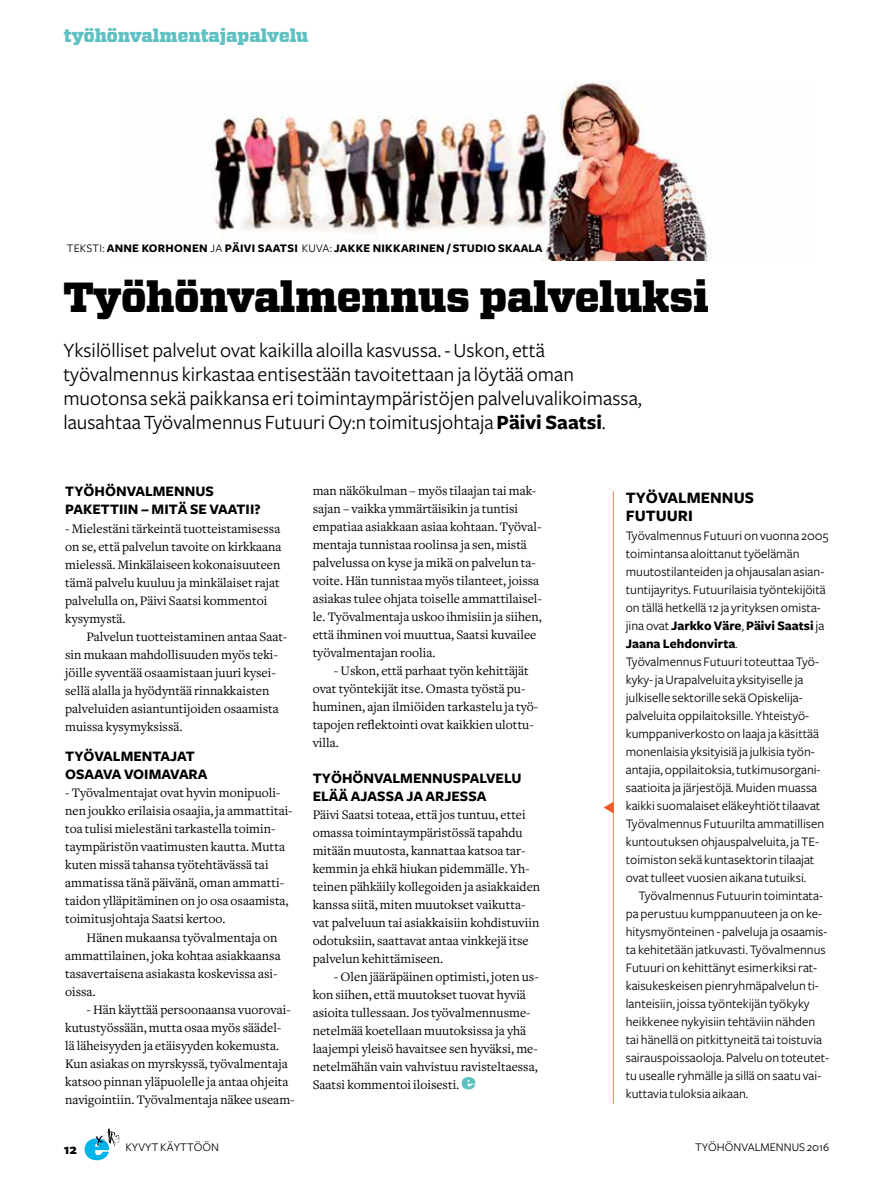
<style>
.page{position:relative;width:893px;height:1191px;background:#fff}
.page>*{position:absolute;margin:0;border:0;box-sizing:border-box;transform-origin:0 0}
.t1{font:900 42px "Vitesse";letter-spacing:-.01em;color:#000}
.t2{font:21px/24px "Freight Sans";color:#000}
.t3{font:900 18px "Vitesse";color:#5dc0c1}
.t4{font:700 16.5px/18px "Freight Sans";color:#000}
.t5{font:700 15px/18px "Freight Sans";color:#000}
.t6{font:13.5px/18px "Freight Text";color:#000}
.t7{font:13.5px/18px "Freight Sans";color:#000}
.t8{font:12.15px "Freight Sans";color:#000}
.t9{font:700 12px "Freight Sans";letter-spacing:.02em;color:#000}
.s1{font-weight:400}
.s2{font-weight:700}
</style>
<div class="page">
<svg style="left:85px;top:1128px;width:34px;height:32px"></svg>
<img style="left:212px;top:82px;width:497px;height:178px">
<svg style="left:461px;top:1077px;width:14px;height:12px"></svg>
<hr style="left:613px;top:491px;width:1px;height:612px;background:#f47c48">
<svg style="left:603px;top:801px;width:11px;height:12px"></svg>
<h3 class="t3" style="left:64px;top:24px;width:246px">työhönvalmentajapalvelu</h3>
<p class="t9" style="left:67px;top:241px;width:477px"><span class="s1">TEKSTI:</span> ANNE KORHONEN <span class="s1">JA</span> PÄIVI SAATSI <span class="s1">KUVA:</span> JAKKE NIKKARINEN / STUDIO SKAALA</p>
<h1 class="t1" style="left:63px;top:269px;width:647px">Työhönvalmennus palveluksi</h1>
<p class="t2" style="left:63px;top:338px;width:580px">Yksilölliset palvelut ovat kaikilla aloilla kasvussa. - Uskon, että työvalmennus kirkastaa entisestään tavoitettaan ja löytää oman muotonsa sekä paikkansa eri toimintaympäristöjen palveluvalikoimassa, lausahtaa Työvalmennus Futuuri Oy:n toimitusjohtaja <span class="s2">Päivi Saatsi</span>.</p>
<p class="t5" style="left:65px;top:482px;width:197px">TYÖHÖNVALMENNUS<br>PAKETTIIN – MITÄ SE VAATII?</p>
<p class="t6" style="left:65px;top:519px;width:218px">- Mielestäni tärkeintä tuotteistamisessa on se, että palvelun tavoite on kirkkaana mielessä. Minkälaiseen kokonaisuuteen tämä palvelu kuuluu ja minkälaiset rajat palvelulla on, Päivi Saatsi kommentoi kysymystä.</p>
<p class="t6" style="left:65px;top:627px;width:223px;text-indent:21px">Palvelun tuotteistaminen antaa Saat&shy;sin mukaan mahdollisuuden myös teki&shy;jöille syventää osaamistaan juuri kysei&shy;sellä alalla ja hyödyntää rinnakkaisten palveluiden asiantuntijoiden osaamista muissa kysymyksissä.</p>
<p class="t5" style="left:65px;top:748px;width:144px">TYÖVALMENTAJAT<br>OSAAVA VOIMAVARA</p>
<p class="t6" style="left:65px;top:784px;width:229px">- Työvalmentajat ovat hyvin monipuoli&shy;nen joukko erilaisia osaajia, ja ammattitai&shy;toa tulisi mielestäni tarkastella toimin&shy;taympäristön vaatimusten kautta. Mutta kuten missä tahansa työtehtävässä tai ammatissa tänä päivänä, oman ammatti&shy;taidon ylläpitäminen on jo osa osaamista, toimitusjohtaja Saatsi kertoo.</p>
<p class="t6" style="left:65px;top:929px;width:217px;text-indent:21px">Hänen mukaansa työvalmentaja on ammattilainen, joka kohtaa asiakkaansa tasavertaisena asiakasta koskevissa asi&shy;oissa.</p>
<p class="t6" style="left:65px;top:1001px;width:231px;text-indent:21px">- Hän käyttää persoonaansa vuorovai&shy;kutustyössään, mutta osaa myös säädel-<br>lä läheisyyden ja etäisyyden kokemusta.<br>Kun asiakas on myrskyssä, työvalmentaja katsoo pinnan yläpuolelle ja antaa ohjeita navigointiin. Työvalmentaja näkee useam-</p>
<p class="t6" style="left:313px;top:481px;width:231px">man näkökulman – myös tilaajan tai mak&shy;sajan – vaikka ymmärtäisikin ja tuntisi empatiaa asiakkaan asiaa kohtaan. Työval&shy;mentaja tunnistaa roolinsa ja sen, mistä palvelussa on kyse ja mikä on palvelun ta&shy;voite. Hän tunnistaa myös tilanteet, joissa asiakas tulee ohjata toiselle ammattilaisel&shy;le. Työvalmentaja uskoo ihmisiin ja siihen, että ihminen voi muuttua, Saatsi kuvailee työvalmentajan roolia.</p>
<p class="t6" style="left:313px;top:661px;width:227px;text-indent:21px">- Uskon, että parhaat työn kehittäjät ovat työntekijät itse. Omasta työstä pu&shy;huminen, ajan ilmiöiden tarkastelu ja työ&shy;tapojen reflektointi ovat kaikkien ulottu&shy;villa.</p>
<p class="t5" style="left:313px;top:769px;width:210px">TYÖHÖNVALMENNUSPALVELU<br>ELÄÄ AJASSA JA ARJESSA</p>
<p class="t6" style="left:313px;top:806px;width:229px">Päivi Saatsi toteaa, että jos tuntuu, ettei omassa toimintaympäristössä tapahdu mitään muutosta, kannattaa katsoa tar&shy;kemmin ja ehkä hiukan pidemmälle. Yh&shy;teinen pähkäily kollegoiden ja asiakkaiden kanssa siitä, miten muutokset vaikutta&shy;vat palveluun tai asiakkaisiin kohdistuviin odotuksiin, saattavat antaa vinkkejä itse palvelun kehittämiseen.</p>
<p class="t6" style="left:313px;top:968px;width:228px;text-indent:21px">- Olen jääräpäinen optimisti, joten us&shy;kon siihen, että muutokset tuovat hyviä asioita tullessaan. Jos työvalmennusme&shy;netelmää koetellaan muutoksissa ja yhä laajempi yleisö havaitsee sen hyväksi, me&shy;netelmähän vain vahvistuu ravisteltaessa, Saatsi kommentoi iloisesti.</p>
<p class="t4" style="left:626px;top:489px;width:130px">TYÖVALMENNUS<br>FUTUURI</p>
<p class="t7" style="left:626px;top:527px;width:204px">Työvalmennus Futuuri on vuonna 2005 toimintansa aloittanut työelämän muutostilanteiden ja ohjausalan asian&shy;tuntijayritys. Futuurilaisia työntekijöitä on tällä hetkellä 12 ja yrityksen omista&shy;jina ovat <span class="s2">Jarkko Väre</span>, <span class="s2">Päivi Saatsi</span> ja <span class="s2">Jaana Lehdonvirta</span>.<br>Työvalmennus Futuuri toteuttaa Työ&shy;kyky- ja Urapalveluita yksityiselle ja julkiselle sektorille sekä Opiskelija&shy;palveluita oppilaitoksille. Yhteistyö&shy;kumppaniverkosto on laaja ja käsittää monenlaisia yksityisiä ja julkisia työn&shy;antajia, oppilaitoksia, tutkimusorgani&shy;saatioita ja järjestöjä. Muiden muassa kaikki suomalaiset eläkeyhtiöt tilaavat Työvalmennus Futuurilta ammatillisen kuntoutuksen ohjauspalveluita, ja TE&shy;toimiston sekä kuntasektorin tilaajat ovat tulleet vuosien aikana tutuiksi.</p>
<p class="t7" style="left:626px;top:887px;width:205px;text-indent:13px">Työvalmennus Futuurin toimintata&shy;pa perustuu kumppanuuteen ja on ke&shy;hitysmyönteinen - palveluja ja osaamis&shy;ta kehitetään jatkuvasti. Työvalmennus Futuuri on kehittänyt esimerkiksi rat&shy;kaisukeskeisen pienryhmäpalvelun ti&shy;lanteisiin, joissa työntekijän työkyky heikkenee nykyisiin tehtäviin nähden tai hänellä on pitkittyneitä tai toistuvia sairauspoissaoloja. Palvelu on toteutet&shy;tu usealle ryhmälle ja sillä on saatu vai&shy;kuttavia tuloksia aikaan.</p>
<p class="t5" style="left:64px;top:1140px;width:15px">12</p>
<p class="t8" style="left:125px;top:1140px;width:95px">KYVYT KÄYTTÖÖN</p>
<p class="t8" style="left:695px;top:1140px;width:136px">TYÖHÖNVALMENNUS 2016</p>
</div>
